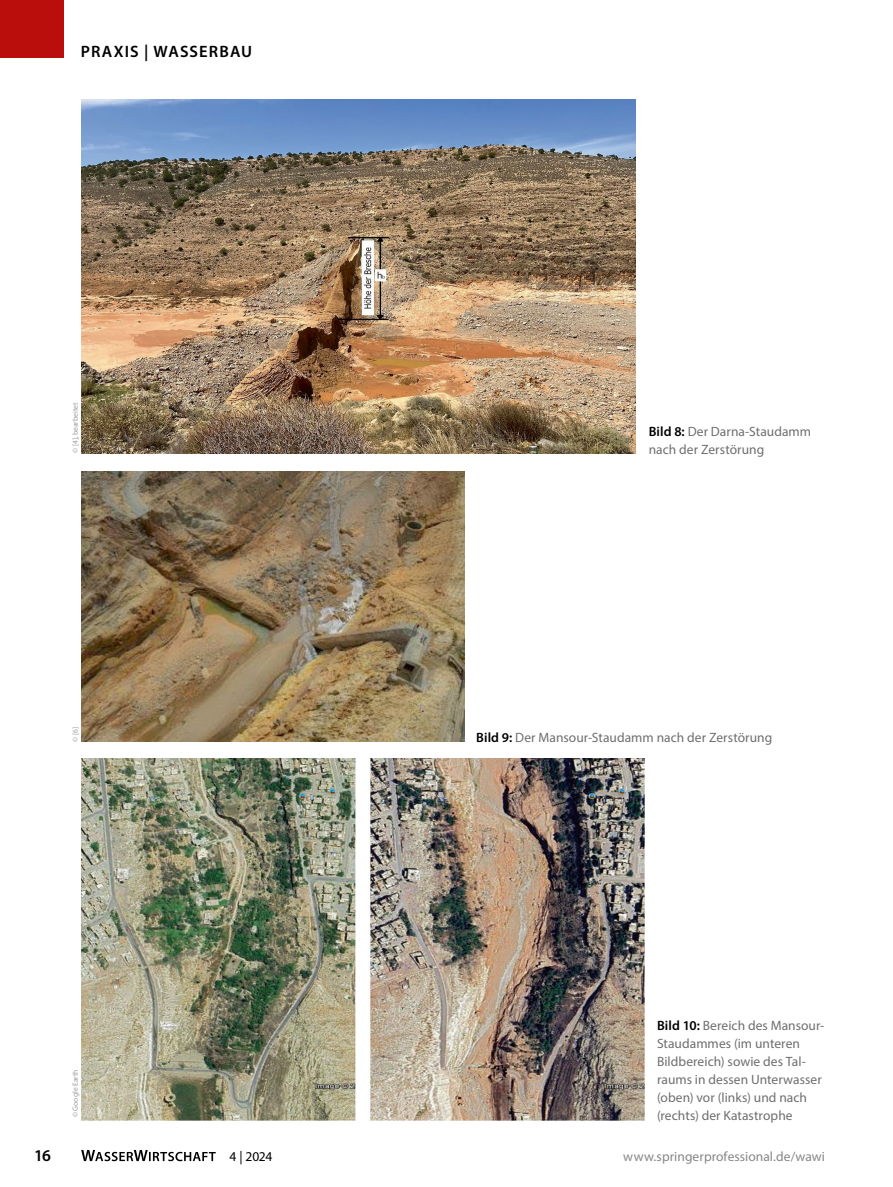
<style>
.page{position:relative;width:893px;height:1187px;background:#fff}
.page>*{position:absolute;margin:0;border:0;box-sizing:border-box;transform-origin:0 0}
.t1{font:600 16.5px "Myriad Pro";letter-spacing:.065em;color:#000}
.Image_Caption_x{font:13.5px/18px "Myriad Pro";letter-spacing:.005em;color:#6e6e6e}
.t2{font:13.5px "Myriad Pro";letter-spacing:.005em;color:#868786}
.t3{font:13.5px "Myriad Pro";color:#000}
.Image_Source_x{font:7.5px "Myriad Pro";color:#9c9c9d}
.s1{font-weight:600;color:#000}
</style>
<div class="page">
<img style="left:82px;top:100px;width:553px;height:354px">
<img style="left:81px;top:472px;width:383px;height:270px">
<img style="left:82px;top:758px;width:562px;height:362px">
<div style="left:0;top:0;width:64px;height:57px;background:#b90e0c"></div>
<svg style="left:81px;top:1150px;width:135px;height:11px"></svg>
<p class="t1" style="left:81px;top:41px;width:99px">PRAXIS | WASSERBA</p>
<p class="t1" style="left:241px;top:41px;width:12px">U</p>
<p class="Image_Source_x" style="left:71px;top:453px;width:52px;rotate:-90deg">© [4], bearbeitet</p>
<p class="Image_Caption_x" style="left:649px;top:422px;width:164px"><span class="s1">BILD 8:</span> Der Darna-Staudamm</p>
<p class="Image_Caption_x" style="left:649px;top:440px;width:117px">nach der Zerstörung</p>
<p class="Image_Source_x" style="left:71px;top:742px;width:16px;rotate:-90deg">© [6]</p>
<p class="Image_Caption_x" style="left:476px;top:728px;width:298px"><span class="s1">BILD 9:</span> Der Mansour-Staudamm nach der Zerstörung</p>
<p class="Image_Source_x" style="left:71px;top:1117px;width:49px;rotate:-90deg">© Google Earth</p>
<p class="Image_Caption_x" style="left:657px;top:1016px;width:169px"><span class="s1">BILD 10:</span> Bereich des Mansour-<br>Staudammes (im unteren<br>Bildbereich) sowie des Tal&shy;raums in dessen Unterwasser (oben) vor (links) und nach (rechts) der Katastrophe</p>
<p class="t1" style="left:34px;top:1144px;width:18px">16</p>
<p class="t3" style="left:230px;top:1147px;width:44px">4 | 2024</p>
<p class="t2" style="left:623px;top:1147px;width:203px">www.springerprofessional.de/wawi</p>
</div>
